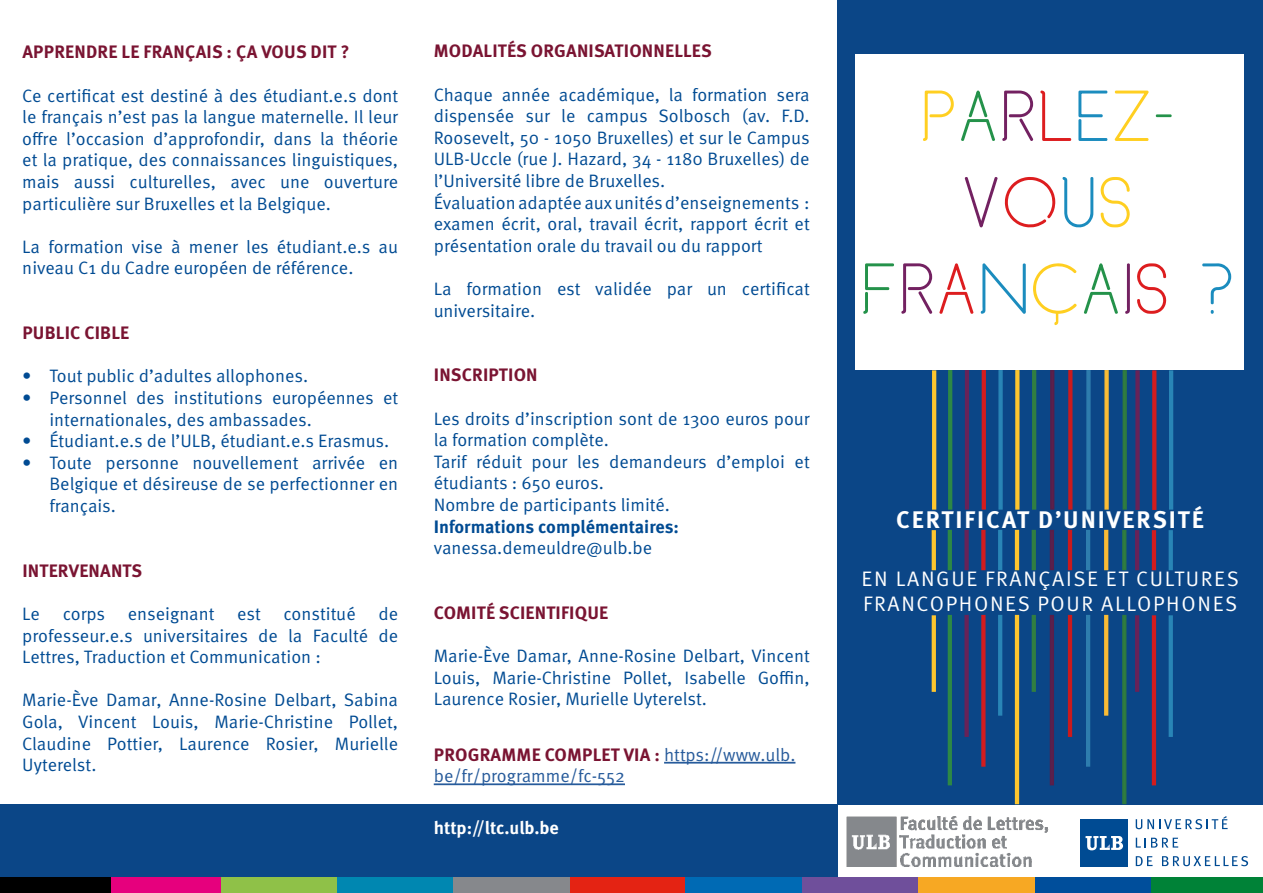
<style>
.page{position:relative;width:1263px;height:893px;background:#fff}
.page>*{position:absolute;margin:0;border:0;box-sizing:border-box;transform-origin:0 0}
.t1{font:72px/86.4px "Brettand Beer";color:#ffcf21;text-align:center}
.t2{font:700 24px "Meta OT";letter-spacing:.08em;color:#fff}
.t3{font:21px/25.2px "Meta OT Norm";letter-spacing:.08em;color:#fff}
.t4{font:18px/21.6px "Meta OT Norm";color:#004b93}
.t5{font:700 18px "Meta OT";letter-spacing:.01em;color:#7a1432}
.t6{font:700 18px "Meta OT";color:#004b93}
.t7{font:18px "Meta OT Norm";color:#275b9b}
.t8{font:700 18px "Meta OT";color:#fff}
.s1{font-family:"Meta OT Norm";font-weight:400;color:#275b9b}
.s2{color:#24924a}
.s3{color:#732161}
.s4{color:#dd1d1f}
.s5{color:#1b8cbe}
</style>
<div class="page">
<div style="left:838px;top:0;width:425px;height:805px;background:#0b4687"></div>
<div style="left:0;top:805px;width:838px;height:73px;background:#0b4687"></div>
<div style="left:105px;top:877px;width:117px;height:16px;background:#e6007d"></div>
<div style="left:0;top:877px;width:111px;height:16px;background:#000"></div>
<div style="left:222px;top:877px;width:116px;height:16px;background:#8fc148"></div>
<div style="left:570px;top:877px;width:116px;height:16px;background:#e42313"></div>
<div style="left:686px;top:877px;width:116px;height:16px;background:#006ab4"></div>
<div style="left:338px;top:877px;width:116px;height:16px;background:#0087b1"></div>
<div style="left:1034px;top:877px;width:117px;height:16px;background:#004e9b"></div>
<div style="left:1151px;top:877px;width:112px;height:16px;background:#008237"></div>
<div style="left:802px;top:877px;width:116px;height:16px;background:#6f4f9b"></div>
<div style="left:454px;top:877px;width:116px;height:16px;background:#86888c"></div>
<div style="left:918px;top:877px;width:116px;height:16px;background:#f7a823"></div>
<hr style="left:664px;top:762px;width:131px;height:2px;background:#275b9b">
<hr style="left:434px;top:783px;width:191px;height:2px;background:#275b9b">
<img style="left:846px;top:816px;width:203px;height:50px">
<div style="left:1080px;top:819px;width:48px;height:48px;background:#004b93"></div>
<svg style="left:1085px;top:836px;width:38px;height:14px"></svg>
<svg style="left:1136px;top:816px;width:91px;height:13px"></svg>
<svg style="left:1136px;top:838px;width:42px;height:10px"></svg>
<svg style="left:1136px;top:856px;width:16px;height:10px"></svg>
<svg style="left:1162px;top:856px;width:86px;height:10px"></svg>
<hr style="left:932px;top:370px;width:4px;height:140px;background:#fdc62f">
<div style="left:982px;top:370px;width:4px;height:140px;background:#d41c1e;border:2px solid #d41c1e"></div>
<hr style="left:965px;top:370px;width:4px;height:140px;background:#682258">
<hr style="left:948px;top:370px;width:4px;height:140px;background:#2d8846">
<svg style="left:998px;top:370px;width:5px;height:140px"></svg>
<svg style="left:1015px;top:370px;width:4px;height:140px"></svg>
<hr style="left:1032px;top:370px;width:4px;height:140px;background:#317e42">
<div style="left:1050px;top:370px;width:4px;height:140px;background:#5c214e;border:2px solid #571f4a"></div>
<svg style="left:1068px;top:370px;width:4px;height:140px"></svg>
<svg style="left:1086px;top:370px;width:4px;height:140px"></svg>
<svg style="left:1104px;top:370px;width:5px;height:140px"></svg>
<svg style="left:1122px;top:370px;width:5px;height:140px"></svg>
<svg style="left:1152px;top:370px;width:4px;height:140px"></svg>
<svg style="left:1135px;top:370px;width:5px;height:140px"></svg>
<hr style="left:1169px;top:370px;width:4px;height:140px;background:#2985b6">
<div style="left:855px;top:55px;width:389px;height:315px;background:#fff"></div>
<svg style="left:1054px;top:312px;width:4px;height:13px"></svg>
<svg style="left:932px;top:530px;width:4px;height:40px"></svg>
<svg style="left:981px;top:530px;width:4px;height:40px"></svg>
<svg style="left:964px;top:530px;width:5px;height:40px"></svg>
<hr style="left:948px;top:530px;width:4px;height:40px;background:#2d8846">
<hr style="left:998px;top:530px;width:4px;height:40px;background:#2985b6">
<hr style="left:1015px;top:530px;width:4px;height:40px;background:#fdc62f">
<hr style="left:1032px;top:530px;width:4px;height:40px;background:#317e42">
<hr style="left:1050px;top:530px;width:4px;height:40px;background:#5c214e">
<hr style="left:1068px;top:530px;width:4px;height:40px;background:#ca1a1d">
<hr style="left:1086px;top:530px;width:4px;height:40px;background:#2e7dae">
<svg style="left:1104px;top:530px;width:4px;height:40px"></svg>
<svg style="left:1122px;top:530px;width:4px;height:40px"></svg>
<hr style="left:1152px;top:530px;width:4px;height:40px;background:#d41c1e">
<hr style="left:1135px;top:530px;width:4px;height:40px;background:#682258">
<svg style="left:1168px;top:530px;width:5px;height:40px"></svg>
<svg style="left:932px;top:615px;width:4px;height:77px"></svg>
<svg style="left:981px;top:615px;width:4px;height:152px"></svg>
<svg style="left:964px;top:615px;width:5px;height:122px"></svg>
<hr style="left:948px;top:615px;width:4px;height:170px;background:#2d8846">
<hr style="left:998px;top:615px;width:4px;height:101px;background:#2985b6">
<hr style="left:1015px;top:615px;width:4px;height:189px;background:#fdc62f">
<hr style="left:1032px;top:615px;width:4px;height:77px;background:#317e42">
<hr style="left:1050px;top:615px;width:4px;height:170px;background:#5c214e">
<hr style="left:1068px;top:615px;width:4px;height:122px;background:#ca1a1d">
<hr style="left:1086px;top:615px;width:4px;height:152px;background:#2e7dae">
<svg style="left:1104px;top:615px;width:4px;height:101px"></svg>
<svg style="left:1122px;top:615px;width:4px;height:189px"></svg>
<hr style="left:1152px;top:615px;width:4px;height:170px;background:#d41c1e">
<hr style="left:1135px;top:615px;width:4px;height:77px;background:#682258">
<svg style="left:1168px;top:615px;width:5px;height:122px"></svg>
<p class="t5" style="left:22px;top:41px;width:328px">APPRENDRE LE FRANÇAIS : ÇA VOUS DIT ?</p>
<p class="t4" style="left:22px;top:85px;width:377px;text-align:justify">Ce certificat est destiné à des étudiant.e.s dont le français n’est pas la langue maternelle. Il leur offre l’occasion d’approfondir, dans la théorie et la pratique, des connaissances linguistiques, mais aussi culturelles, avec une ouverture particulière sur Bruxelles et la Belgique.</p>
<p class="t4" style="left:22px;top:236px;width:377px">La formation vise à mener les étudiant.e.s au niveau C1 du Cadre européen de référence.</p>
<p class="t5" style="left:22px;top:322px;width:108px">PUBLIC CIBLE</p>
<p class="t4" style="left:22px;top:366px;width:287px">• Tout public d’adultes allophones.</p>
<p class="t4" style="left:49px;top:387px;width:351px;text-indent:-27px">• Personnel des institutions européennes et internationales, des ambassades.</p>
<p class="t4" style="left:22px;top:430px;width:369px">• Étudiant.e.s de l’ULB, étudiant.e.s Erasmus.</p>
<p class="t4" style="left:49px;top:452px;width:350px;text-align:justify;text-indent:-27px">• Toute personne nouvellement arrivée en Belgique et désireuse de se perfectionner en français.</p>
<p class="t5" style="left:22px;top:559px;width:121px">INTERVENANTS</p>
<p class="t4" style="left:22px;top:603px;width:19px">Le</p>
<p class="t4" style="left:63px;top:603px;width:44px">corps</p>
<p class="t4" style="left:128px;top:603px;width:88px">enseignant</p>
<p class="t4" style="left:237px;top:603px;width:25px">est</p>
<p class="t4" style="left:283px;top:603px;width:74px">constitué</p>
<p class="t4" style="left:22px;top:603px;width:377px;text-align:justify;text-indent:356px">de professeur.e.s universitaires de la Faculté de Lettres, Traduction et Communication :</p>
<p class="t4" style="left:22px;top:690px;width:377px;text-align:justify">Marie-Ève Damar, Anne-Rosine Delbart, Sabina Gola, Vincent Louis, Marie-Christine Pollet, Claudine Pottier, Laurence Rosier, Murielle Uyterelst.</p>
<p class="t5" style="left:434px;top:40px;width:279px">MODALITÉS ORGANISATIONNELLES</p>
<p class="t4" style="left:434px;top:84px;width:377px">Chaque année académique, la formation sera dispensée sur le campus Solbosch (av. F.D.<br>Roosevelt, 50 - 1050 Bruxelles) et sur le Campus ULB-Uccle (rue J. Hazard, 34 - 1180 Bruxelles) de l’Université libre de Bruxelles.<br>Évaluation adaptée aux unités d’enseignements : examen écrit, oral, travail écrit, rapport écrit et présentation orale du travail ou du rapport</p>
<p class="t4" style="left:434px;top:278px;width:377px">La formation est validée par un certificat universitaire.</p>
<p class="t5" style="left:434px;top:364px;width:105px">INSCRIPTION</p>
<p class="t4" style="left:434px;top:408px;width:377px">Les droits d’inscription sont de 1300 euros pour la formation complète.<br>Tarif réduit pour les demandeurs d’emploi et étudiants : 650 euros.<br>Nombre de participants limité.</p>
<p class="t6" style="left:434px;top:515px;width:247px">Informations complémentaires:</p>
<p class="t4" style="left:434px;top:537px;width:220px">vanessa.demeuldre@ulb.be</p>
<p class="t5" style="left:434px;top:601px;width:176px">COMITÉ SCIENTIFIQUE</p>
<p class="t4" style="left:434px;top:645px;width:377px;text-align:justify">Marie-Ève Damar, Anne-Rosine Delbart, Vincent Louis, Marie-Christine Pollet, Isabelle Goffin, Laurence Rosier, Murielle Uyterelst.</p>
<p class="t5" style="left:434px;top:743px;width:363px">PROGRAMME COMPLET VIA : <span class="s1">https://www.ulb.</span></p>
<p class="t7" style="left:434px;top:765px;width:193px">be/fr/programme/fc-552</p>
<p class="t8" style="left:434px;top:816px;width:127px">http://ltc.ulb.be</p>
<h1 class="t1" style="left:863px;top:73px;width:377px">P<span class="s2">A</span><span class="s3">R</span><span class="s4">L</span><span class="s5">E</span>Z<span class="s2">-<br></span><span class="s3">V</span><span class="s4">O</span><span class="s5">U</span>S<br><span class="s2">F</span><span class="s3">R</span><span class="s4">A</span><span class="s5">N</span>C<span class="s2">A</span><span class="s3">I</span><span class="s4">S</span> <span class="s5">?</span></h1>
<h2 class="t2" style="left:896px;top:504px;width:309px">CERTIFICAT D’UNIVERSITÉ</h2>
<p class="t3" style="left:861px;top:566px;width:379px">EN LANGUE FRANÇAISE ET CULTURES<br>FRANCOPHONES POUR ALLOPHONES</p>
</div>
